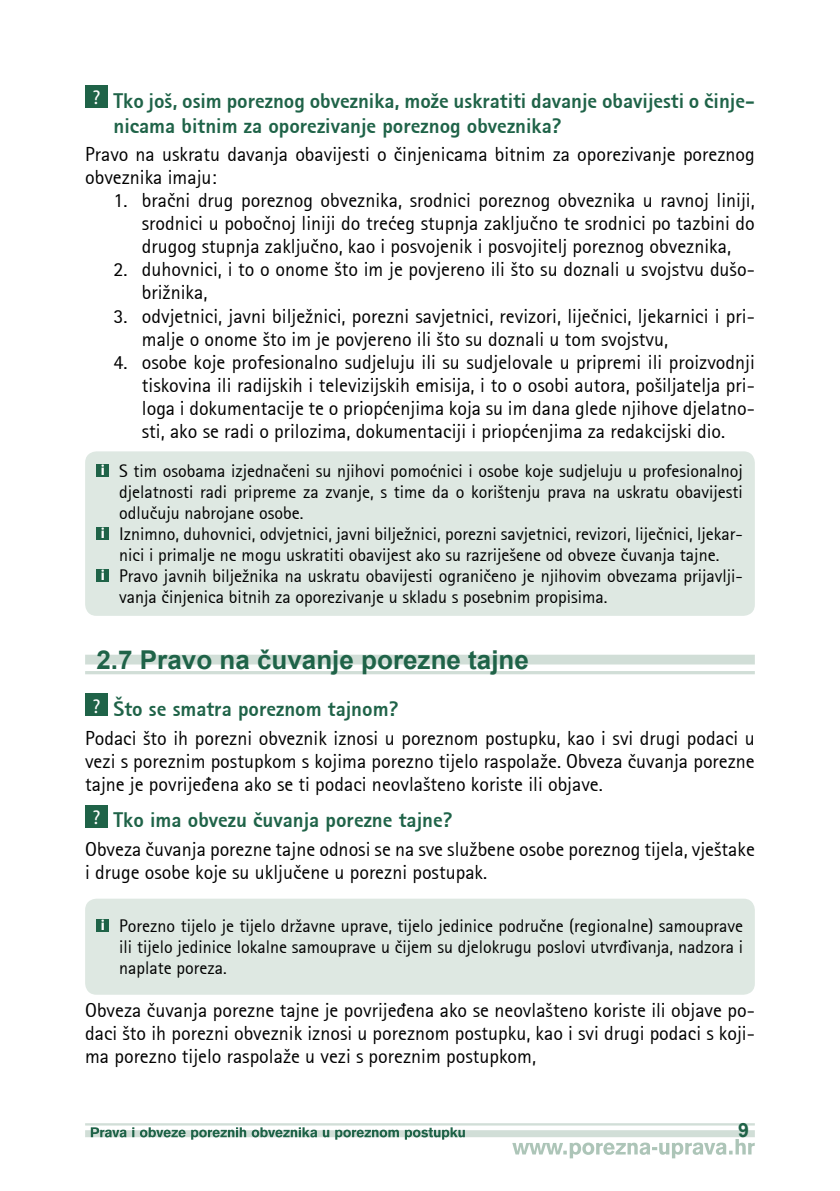
<style>
.page{position:relative;width:840px;height:1191px;background:#fff}
.page>*{position:absolute;margin:0;border:0;box-sizing:border-box;transform-origin:0 0}
.t1{font:700 26px "Arial";color:#1f6348}
.t2{font:700 21px/25px "Agfa Rotis Sans Serif Ex";color:#1f6348}
.t3{font:20px/23px "Agfa Rotis Sans Serif";color:#000}
.t4{font:700 19.6px "Arial";color:#1f6348}
.t5{font:18px/21px "Agfa Rotis Sans Serif";color:#000;text-align:justify}
.s1{font-family:"Myriad Pro";font-weight:700;font-size:15px;color:#fff}
</style>
<div class="page">
<svg style="left:512px;top:1139px;width:242px;height:19px"></svg>
<hr style="left:85px;top:1123px;width:669px;height:2px;background:#d1ded7">
<div style="left:85px;top:1130px;width:669px;height:7px;background:#d1ded7"></div>
<svg style="left:91px;top:1127px;width:373px;height:12px"></svg>
<div style="left:85px;top:85px;width:23px;height:23px;background:#1f6348"></div>
<div style="left:85px;top:451px;width:669px;height:165px;background:#dee8e2;border-radius:11px"></div>
<div style="left:96px;top:464px;width:13px;height:13px;background:#1f6348"></div>
<div style="left:96px;top:527px;width:13px;height:13px;background:#1f6348"></div>
<div style="left:96px;top:569px;width:13px;height:13px;background:#1f6348"></div>
<div style="left:85px;top:654px;width:669px;height:10px;background:#d1ded7"></div>
<hr style="left:85px;top:671px;width:669px;height:3px;background:#d1ded7">
<div style="left:85px;top:693px;width:23px;height:23px;background:#1f6348"></div>
<div style="left:85px;top:804px;width:23px;height:23px;background:#1f6348"></div>
<div style="left:85px;top:898px;width:669px;height:96px;background:#dee8e2;border-radius:11px"></div>
<div style="left:96px;top:919px;width:13px;height:13px;background:#1f6348"></div>
<p class="t2" style="left:113px;top:88px;width:642px;text-indent:-21px"><sup>?</sup> Tko jo{, osim poreznog obveznika, mo`e uskratiti davanje obavijesti o ~inje&shy;nicama bitnim za oporezivanje poreznog obveznika?</p>
<p class="t3" style="left:85px;top:143px;width:671px">Pravo na uskratu davanja obavijesti o ~injenicama bitnim za oporezivanje poreznog obveznika imaju:</p>
<p class="t3" style="left:142px;top:189px;width:614px;text-align:justify;text-indent:-28px">1. bra~ni drug poreznog obveznika, srodnici poreznog obveznika u ravnoj liniji, srodnici u pobo~noj liniji do tre}eg stupnja zaklju~no te srodnici po tazbini do drugog stupnja zaklju~no, kao i posvojenik i posvojitelj poreznog obveznika,</p>
<p class="t3" style="left:142px;top:258px;width:614px;text-indent:-28px">2. duhovnici, i to o onome {to im je povjereno ili {to su doznali u svojstvu du{o&shy;bri`nika,</p>
<p class="t3" style="left:142px;top:304px;width:614px;text-indent:-28px">3. odvjetnici, javni bilje`nici, porezni savjetnici, revizori, lije~nici, ljekarnici i pri&shy;malje o onome {to im je povjereno ili {to su doznali u tom svojstvu,</p>
<p class="t3" style="left:142px;top:350px;width:614px;text-align:justify;text-indent:-28px">4. osobe koje profesionalno sudjeluju ili su sudjelovale u pripremi ili proizvodnji tiskovina ili radijskih i televizijskih emisija, i to o osobi autora, po{iljatelja pri&shy;loga i dokumentacije te o priop}enjima koja su im dana glede njihove djelatno&shy;sti, ako se radi o prilozima, dokumentaciji i priop}enjima za redakcijski dio.</p>
<p class="t5" style="left:101px;top:460px;width:643px"><span class="s1">i</span> S tim osobama izjedna~eni su njihovi pomo}nici i osobe koje sudjeluju u profesionalnoj</p>
<p class="t5" style="left:119px;top:481px;width:624px">djelatnosti radi pripreme za zvanje, s time da o kori{tenju prava na uskratu obavijesti</p>
<p class="t5" style="left:119px;top:502px;width:186px">odlu~uju nabrojane osobe.</p>
<p class="t5" style="left:101px;top:523px;width:643px"><span class="s1">i</span> Iznimno, duhovnici, odvjetnici, javni bilje`nici, porezni savjetnici, revizori, lije~nici, ljekar-</p>
<p class="t5" style="left:119px;top:544px;width:601px">nici i primalje ne mogu uskratiti obavijest ako su razrije{ene od obveze ~uvanja tajne.</p>
<p class="t5" style="left:101px;top:565px;width:643px"><span class="s1">i</span> Pravo javnih bilje`nika na uskratu obavijesti ograni~eno je njihovim obvezama prijavlji-</p>
<p class="t5" style="left:119px;top:586px;width:489px">vanja ~injenica bitnih za oporezivanje u skladu s posebnim propisima.</p>
<h1 class="t1" style="left:96px;top:642px;width:434px">2.7 Pravo na čuvanje porezne tajne</h1>
<p class="t2" style="left:92px;top:696px;width:307px"><sup>?</sup> [to se smatra poreznom tajnom?</p>
<p class="t3" style="left:85px;top:726px;width:671px;text-align:justify">Podaci {to ih porezni obveznik iznosi u poreznom postupku, kao i svi drugi podaci u vezi s poreznim postupkom s kojima porezno tijelo raspola`e. Obveza ~uvanja porezne tajne je povrije|ena ako se ti podaci neovla{teno koriste ili objave.</p>
<p class="t2" style="left:92px;top:807px;width:361px"><sup>?</sup> Tko ima obvezu ~uvanja porezne tajne?</p>
<p class="t3" style="left:85px;top:837px;width:671px">Obveza ~uvanja porezne tajne odnosi se na sve slu`bene osobe poreznog tijela, vje{take i druge osobe koje su uklju~ene u porezni postupak.</p>
<p class="t5" style="left:119px;top:915px;width:625px;text-indent:-18px"><span class="s1">i</span> Porezno tijelo je tijelo dr`avne uprave, tijelo jedinice podru~ne (regionalne) samouprave ili tijelo jedinice lokalne samouprave u ~ijem su djelokrugu poslovi utvr|ivanja, nadzora i naplate poreza.</p>
<p class="t3" style="left:85px;top:998px;width:671px;text-align:justify">Obveza ~uvanja porezne tajne je povrije|ena ako se neovlašteno koriste ili objave po&shy;daci što ih porezni obveznik iznosi u poreznom postupku, kao i svi drugi podaci s koji&shy;ma porezno tijelo raspolaže u vezi s poreznim postupkom,</p>
<p class="t4" style="left:737px;top:1117px;width:12px">9</p>
</div>
